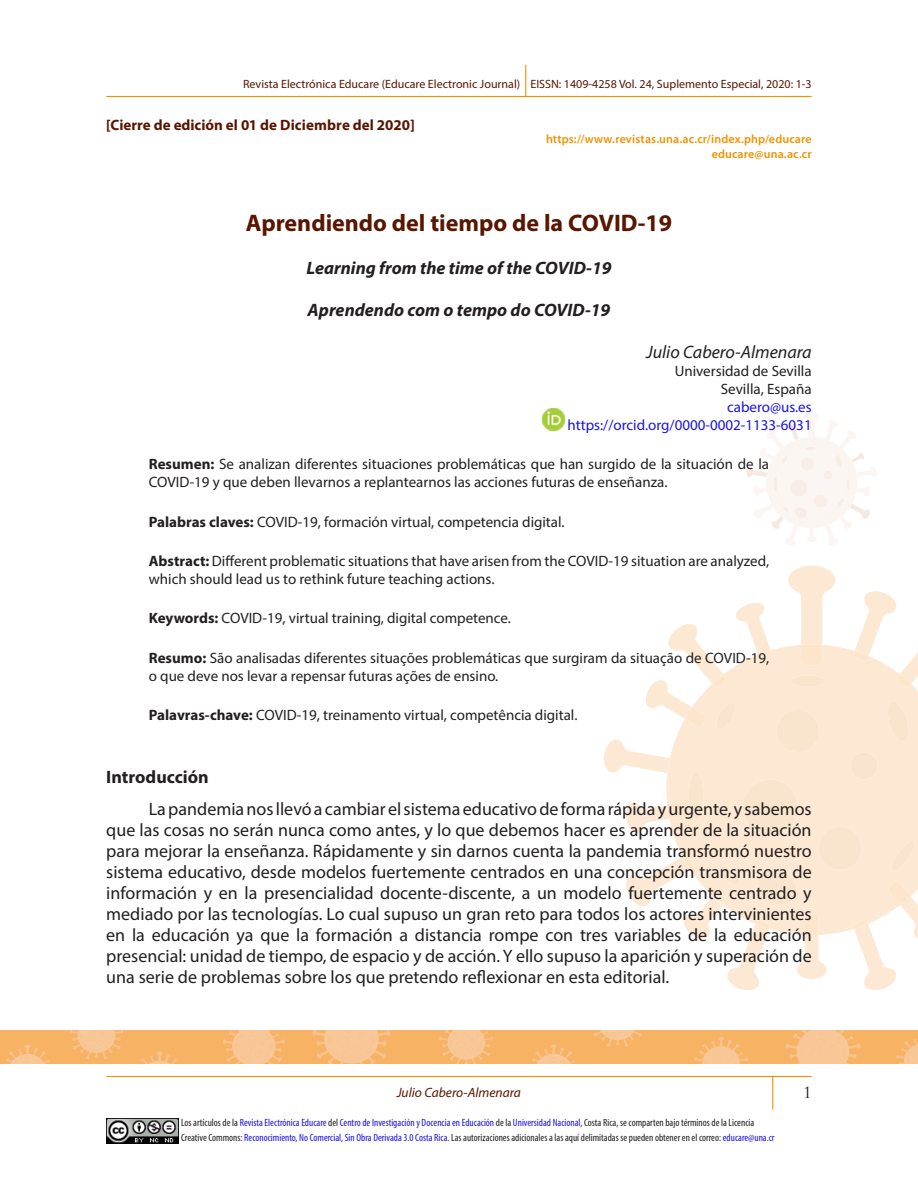
<style>
.page{position:relative;width:918px;height:1188px;background:#fff}
.page>*{position:absolute;margin:0;border:0;box-sizing:border-box;transform-origin:0 0}
.TITULO_PRINCIPAL{font:700 24px "Myriad Pro";color:#591600}
.TEXTO{font:18px/21px "Myriad Pro";color:#231f20;text-align:justify}
.TITULO_EN_INGLES{font:italic 700 18px "Myriad Pro";color:#231f20}
.AUTORES{font:italic 18px "Myriad Pro";color:#231f20}
.SUBTITULO_1{font:700 18px "Myriad Pro";color:#231f20}
.RESUMEN{font:15px/18px "Myriad Pro";color:#231f20}
.FILIACION{font:15px "Myriad Pro";color:#1a15e5}
.NUMERO_PUBLICADO{font:700 15px "Myriad Pro";color:#591600}
.FILIACION-2{font:15px "Myriad Pro";color:#231f20}
.t1{font:15px "Trajan Pro";color:#231f20}
.t2{font:italic 13.5px "Myriad Pro";color:#591600}
.t3{font:12px "Myriad Pro";color:#591600}
.t4{font:600 12px/15px "Myriad Pro";letter-spacing:.01em;color:#f29100;text-align:right}
.t5{font:condensed 10.5px/15px "Myriad Pro";color:#231f20}
.s1{font-weight:700}
.s2{color:#1a15e5}
</style>
<div class="page">
<hr style="left:106px;top:1076px;width:706px;height:1px;background:#f29100">
<hr style="left:772px;top:1077px;width:1px;height:33px;background:#f29100">
<img style="left:106px;top:1118px;width:73px;height:26px">
<hr style="left:106px;top:96px;width:706px;height:1px;background:#f29100">
<hr style="left:525px;top:65px;width:1px;height:32px;background:#f29100">
<div style="left:666px;top:646px;width:252px;height:288px;background:#fde9d3"></div>
<svg style="left:788px;top:566px;width:47px;height:100px"></svg>
<svg style="left:626px;top:802px;width:64px;height:31px"></svg>
<svg style="left:853px;top:882px;width:65px;height:108px"></svg>
<svg style="left:853px;top:591px;width:65px;height:96px"></svg>
<svg style="left:604px;top:739px;width:70px;height:34px"></svg>
<div style="left:743px;top:780px;width:55px;height:55px;background:#f9e4cd;border-radius:50%"></div>
<div style="left:777px;top:710px;width:42px;height:42px;background:#f9e4cd;border-radius:50%"></div>
<div style="left:850px;top:752px;width:27px;height:28px;background:#f9e4cd;border-radius:50%"></div>
<div style="left:819px;top:827px;width:42px;height:43px;background:#f9e4cd;border-radius:50%"></div>
<svg style="left:886px;top:702px;width:23px;height:39px"></svg>
<svg style="left:890px;top:841px;width:26px;height:30px"></svg>
<div style="left:791px;top:676px;width:35px;height:11px;background:#f9e4cd;border-radius:50%"></div>
<svg style="left:646px;top:603px;width:125px;height:126px"></svg>
<div style="left:689px;top:772px;width:14px;height:47px;background:#f9e4cd;border-radius:50%"></div>
<svg style="left:626px;top:856px;width:201px;height:134px"></svg>
<svg style="left:746px;top:413px;width:130px;height:132px"></svg>
<div style="left:0;top:1031px;width:918px;height:33px;background:#f7b264"></div>
<svg style="left:6px;top:1045px;width:43px;height:19px"></svg>
<svg style="left:69px;top:1030px;width:55px;height:29px"></svg>
<svg style="left:141px;top:1051px;width:37px;height:13px"></svg>
<svg style="left:223px;top:1030px;width:62px;height:34px"></svg>
<svg style="left:312px;top:1030px;width:79px;height:34px"></svg>
<svg style="left:439px;top:1030px;width:54px;height:34px"></svg>
<svg style="left:532px;top:1045px;width:43px;height:19px"></svg>
<svg style="left:594px;top:1030px;width:48px;height:17px"></svg>
<svg style="left:694px;top:1037px;width:54px;height:27px"></svg>
<svg style="left:785px;top:1030px;width:76px;height:34px"></svg>
<svg style="left:896px;top:1039px;width:22px;height:25px"></svg>
<img style="left:543px;top:409px;width:21px;height:21px">
<p class="t3" style="left:243px;top:77px;width:570px">Revista Electrónica Educare (Educare Electronic Journal) EISSN: 1409-4258 Vol. 24, Suplemento Especial, 2020: 1-3</p>
<p class="NUMERO_PUBLICADO" style="left:106px;top:115px;width:310px">[Cierre de edición el 01 de Diciembre del 2020]</p>
<p class="t4" style="left:546px;top:131px;width:267px">https://www.revistas.una.ac.cr/index.php/educare educare@una.ac.cr</p>
<h1 class="TITULO_PRINCIPAL" style="left:246px;top:208px;width:428px">Aprendiendo del tiempo de la COVID-19</h1>
<h2 class="TITULO_EN_INGLES" style="left:307px;top:256px;width:306px">Learning from the time of the COVID-19</h2>
<h2 class="TITULO_EN_INGLES" style="left:308px;top:298px;width:304px">Aprendendo com o tempo do COVID-19</h2>
<p class="AUTORES" style="left:646px;top:341px;width:167px">Julio Cabero-Almenara</p>
<p class="FILIACION-2" style="left:675px;top:362px;width:138px">Universidad de Sevilla</p>
<p class="FILIACION-2" style="left:721px;top:380px;width:92px">Sevilla, España</p>
<p class="FILIACION" style="left:727px;top:398px;width:86px">cabero@us.es</p>
<p class="FILIACION" style="left:568px;top:416px;width:246px">https://orcid.org/0000-0002-1133-6031</p>
<p class="RESUMEN" style="left:149px;top:455px;width:622px"><span class="s1">Resumen:</span> Se analizan diferentes situaciones problemáticas que han surgido de la situación de la<br>COVID-19 y que deben llevarnos a replantearnos las acciones futuras de enseñanza.</p>
<p class="RESUMEN" style="left:149px;top:512px;width:417px"><span class="s1">Palabras claves:</span> COVID-19, formación virtual, competencia digital.</p>
<p class="RESUMEN" style="left:149px;top:552px;width:622px"><span class="s1">Abstract:</span> Different problematic situations that have arisen from the COVID-19 situation are analyzed, which should lead us to rethink future teaching actions.</p>
<p class="RESUMEN" style="left:149px;top:609px;width:364px"><span class="s1">Keywords:</span> COVID-19, virtual training, digital competence.</p>
<p class="RESUMEN" style="left:149px;top:648px;width:622px"><span class="s1">Resumo:</span> São analisadas diferentes situações problemáticas que surgiram da situação de COVID-19, o que deve nos levar a repensar futuras ações de ensino.</p>
<p class="RESUMEN" style="left:149px;top:706px;width:430px"><span class="s1">Palavras-chave:</span> COVID-19, treinamento virtual, competência digital.</p>
<h3 class="SUBTITULO_1" style="left:106px;top:766px;width:104px">Introducción</h3>
<p class="TEXTO" style="left:106px;top:798px;width:707px;text-indent:43px">La pandemia nos llevó a cambiar el sistema educativo de forma rápida y urgente, y sabemos que las cosas no serán nunca como antes, y lo que debemos hacer es aprender de la situación para mejorar la enseñanza. Rápidamente y sin darnos cuenta la pandemia transformó nuestro sistema educativo, desde modelos fuertemente centrados en una concepción transmisora de información y en la presencialidad docente-discente, a un modelo fuertemente centrado y mediado por las tecnologías. Lo cual supuso un gran reto para todos los actores intervinientes en la educación ya que la formación a distancia rompe con tres variables de la educación presencial: unidad de tiempo, de espacio y de acción. Y ello supuso la aparición y superación de una serie de problemas sobre los que pretendo reflexionar en esta editorial.</p>
<p class="t2" style="left:397px;top:1084px;width:126px">Julio Cabero-Almenara</p>
<p class="t1" style="left:803px;top:1083px;width:10px">1</p>
<p class="t5" style="left:181px;top:1115px;width:595px">Los artículos de la <span class="s2">Revista Electrónica Educare</span> del <span class="s2">Centro de Investigación y Docencia en Educación</span> de la <span class="s2">Universidad Nacional</span>, Costa Rica, se comparten bajo términos de la Licencia<br>Creative Commons: <span class="s2">Reconocimiento, No Comercial, Sin Obra Derivada 3.0 Costa Rica</span>. Las autorizaciones adicionales a las aquí delimitadas se pueden obtener en el correo: <span class="s2">educare@una.cr</span></p>
</div>
